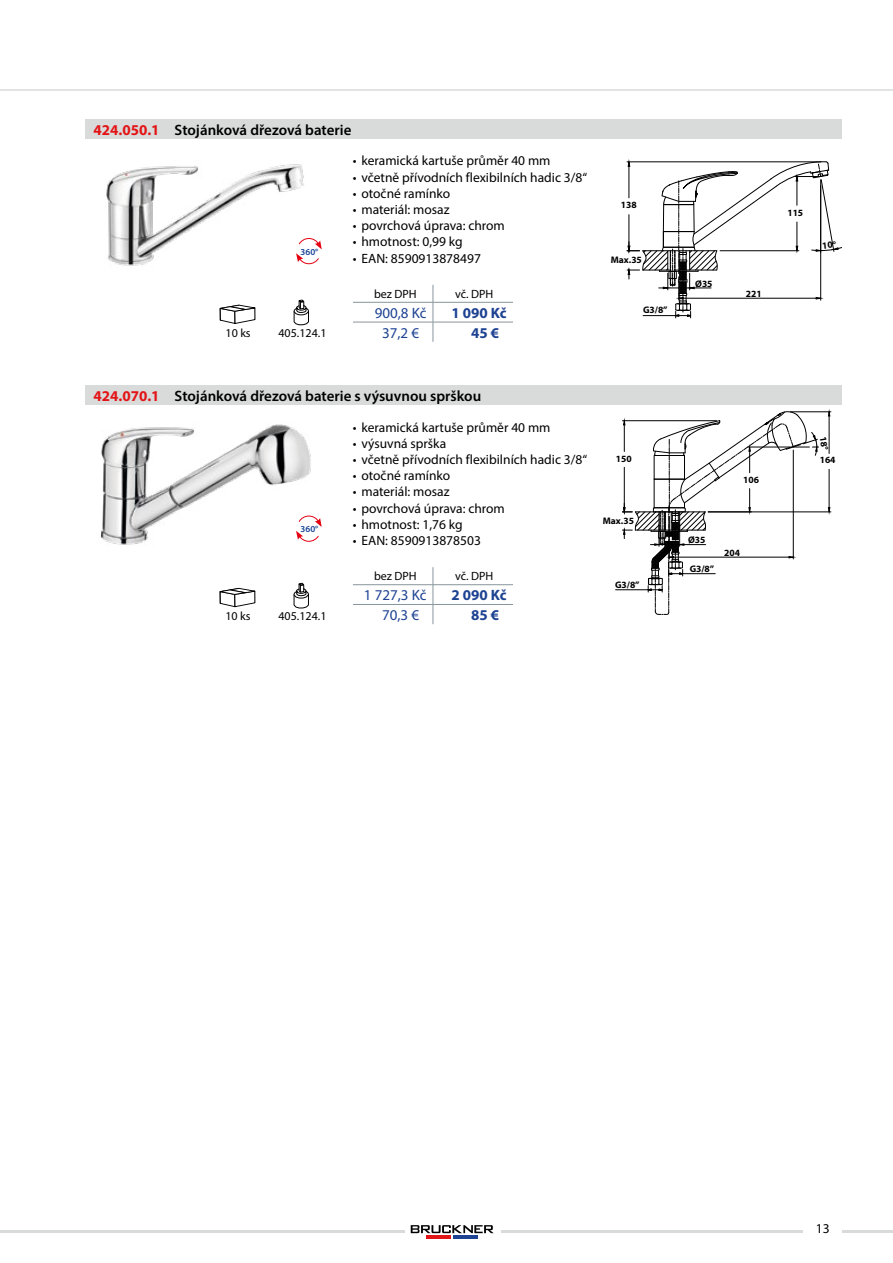
<style>
.page{position:relative;width:893px;height:1263px;background:#fff}
.page>*{position:absolute;margin:0;border:0;box-sizing:border-box;transform-origin:0 0}
.název_výrobku{font:600 15px "Myriad Pro";color:#000}
.kód____cena_Kč____ce{font:15px "Myriad Pro";color:#1d4292}
.kód____cena_Kč____ce-2{font:700 15px "Myriad Pro";color:#1d4292}
.popis_výrobku{font:13.5px "Myriad Pro";color:#000}
.kód____cena_Kč____ce-3{font:12px "Myriad Pro";color:#000}
.t1{font:700 9.6px "Myriad Pro";color:#000}
.t2{font:600 9.15px "Myriad Pro";color:#144194}
.s1{font-weight:700;color:#e31416}
</style>
<div class="page">
<hr style="left:477px;top:1231px;width:416px;height:2px;background:#d9dada">
<div style="left:804px;top:1223px;width:38px;height:35px;background:#fff"></div>
<hr style="left:0;top:1231px;width:428px;height:2px;background:#d9dada">
<hr style="left:0;top:89px;width:893px;height:2px;background:#e1e2e2">
<div style="left:405px;top:1219px;width:95px;height:26px;background:#fff"></div>
<svg style="left:411px;top:1225px;width:83px;height:8px"></svg>
<hr style="left:426px;top:1235px;width:25px;height:3px;background:#e31416">
<hr style="left:453px;top:1235px;width:25px;height:3px;background:#1d4292">
<img style="left:106px;top:164px;width:198px;height:102px">
<img style="left:101px;top:424px;width:210px;height:121px">
<hr style="left:353px;top:302px;width:80px;height:1px;background:#88959c">
<hr style="left:433px;top:302px;width:80px;height:1px;background:#88959c">
<hr style="left:353px;top:322px;width:80px;height:1px;background:#88959c">
<hr style="left:433px;top:322px;width:80px;height:1px;background:#88959c">
<svg style="left:433px;top:285px;width:1px;height:57px"></svg>
<hr style="left:353px;top:584px;width:80px;height:1px;background:#88959c">
<hr style="left:433px;top:584px;width:80px;height:1px;background:#88959c">
<hr style="left:353px;top:604px;width:80px;height:1px;background:#88959c">
<hr style="left:433px;top:604px;width:80px;height:1px;background:#88959c">
<svg style="left:433px;top:567px;width:1px;height:57px"></svg>
<div style="left:85px;top:119px;width:757px;height:20px;background:#d9dada"></div>
<div style="left:85px;top:385px;width:757px;height:20px;background:#d9dada"></div>
<svg style="left:294px;top:300px;width:15px;height:26px"></svg>
<svg style="left:220px;top:305px;width:36px;height:19px"></svg>
<svg style="left:293px;top:583px;width:16px;height:26px"></svg>
<svg style="left:220px;top:588px;width:36px;height:19px"></svg>
<hr style="left:790px;top:411px;width:41px;height:1px;background:#000">
<hr style="left:708px;top:512px;width:123px;height:1px;background:#000">
<hr style="left:616px;top:589px;width:32px;height:1px;background:#000">
<svg style="left:296px;top:238px;width:26px;height:26px"></svg>
<svg style="left:296px;top:515px;width:26px;height:27px"></svg>
<svg style="left:627px;top:161px;width:215px;height:157px"></svg>
<svg style="left:622px;top:411px;width:208px;height:204px"></svg>
<p class="název_výrobku" style="left:94px;top:120px;width:259px"><span class="s1">424.050.1</span> Stojánková dřezová baterie</p>
<p class="t2" style="left:301px;top:246px;width:19px">360°</p>
<p class="kód____cena_Kč____ce-3" style="left:225px;top:325px;width:27px">10 ks</p>
<p class="kód____cena_Kč____ce-3" style="left:278px;top:325px;width:50px">405.124.1</p>
<p class="popis_výrobku" style="left:353px;top:153px;width:199px">• keramická kartuše průměr 40 mm</p>
<p class="popis_výrobku" style="left:353px;top:169px;width:236px">• včetně přívodních flexibilních hadic 3/8“</p>
<p class="popis_výrobku" style="left:353px;top:185px;width:99px">• otočné ramínko</p>
<p class="popis_výrobku" style="left:353px;top:201px;width:98px">• materiál: mosaz</p>
<p class="popis_výrobku" style="left:353px;top:217px;width:153px">• povrchová úprava: chrom</p>
<p class="popis_výrobku" style="left:353px;top:234px;width:111px">• hmotnost: 0,99 kg</p>
<p class="popis_výrobku" style="left:353px;top:250px;width:129px">• EAN: 8590913878497</p>
<p class="kód____cena_Kč____ce-3" style="left:374px;top:287px;width:44px">bez DPH</p>
<p class="kód____cena_Kč____ce-3" style="left:455px;top:287px;width:40px">vč. DPH</p>
<p class="kód____cena_Kč____ce" style="left:375px;top:303px;width:53px">900,8 Kč</p>
<p class="kód____cena_Kč____ce-2" style="left:452px;top:303px;width:57px">1 090 Kč</p>
<p class="kód____cena_Kč____ce" style="left:382px;top:323px;width:39px">37,2 €</p>
<p class="kód____cena_Kč____ce-2" style="left:471px;top:323px;width:30px">45 €</p>
<p class="t1" style="left:621px;top:199px;width:17px">138</p>
<p class="t1" style="left:611px;top:253px;width:33px">Max.35</p>
<p class="t1" style="left:643px;top:303px;width:26px">G3/8”</p>
<p class="název_výrobku" style="left:94px;top:386px;width:389px"><span class="s1">424.070.1</span> Stojánková dřezová baterie s výsuvnou sprškou</p>
<p class="t2" style="left:301px;top:523px;width:19px">360°</p>
<p class="kód____cena_Kč____ce-3" style="left:225px;top:608px;width:27px">10 ks</p>
<p class="kód____cena_Kč____ce-3" style="left:278px;top:608px;width:50px">405.124.1</p>
<p class="popis_výrobku" style="left:353px;top:419px;width:199px">• keramická kartuše průměr 40 mm</p>
<p class="popis_výrobku" style="left:353px;top:435px;width:95px">• výsuvná sprška</p>
<p class="popis_výrobku" style="left:353px;top:451px;width:236px">• včetně přívodních flexibilních hadic 3/8“</p>
<p class="popis_výrobku" style="left:353px;top:467px;width:99px">• otočné ramínko</p>
<p class="popis_výrobku" style="left:353px;top:483px;width:98px">• materiál: mosaz</p>
<p class="popis_výrobku" style="left:353px;top:500px;width:153px">• povrchová úprava: chrom</p>
<p class="popis_výrobku" style="left:353px;top:516px;width:111px">• hmotnost: 1,76 kg</p>
<p class="popis_výrobku" style="left:353px;top:532px;width:129px">• EAN: 8590913878503</p>
<p class="kód____cena_Kč____ce-3" style="left:374px;top:569px;width:44px">bez DPH</p>
<p class="kód____cena_Kč____ce-3" style="left:455px;top:569px;width:40px">vč. DPH</p>
<p class="kód____cena_Kč____ce" style="left:364px;top:586px;width:64px">1 727,3 Kč</p>
<p class="kód____cena_Kč____ce-2" style="left:452px;top:585px;width:57px">2 090 Kč</p>
<p class="kód____cena_Kč____ce" style="left:382px;top:606px;width:39px">70,3 €</p>
<p class="kód____cena_Kč____ce-2" style="left:471px;top:605px;width:30px">85 €</p>
<p class="t1" style="left:616px;top:452px;width:17px">150</p>
<p class="t1" style="left:603px;top:514px;width:33px">Max.35</p>
<p class="t1" style="left:615px;top:578px;width:26px">G3/8”</p>
<p class="t1" style="left:695px;top:277px;width:19px">Ø35</p>
<p class="t1" style="left:746px;top:287px;width:17px">221</p>
<p class="t1" style="left:743px;top:474px;width:17px">106</p>
<p class="t1" style="left:688px;top:534px;width:19px">Ø35</p>
<p class="t1" style="left:690px;top:562px;width:26px">G3/8”</p>
<p class="t1" style="left:724px;top:546px;width:17px">204</p>
<p class="t1" style="left:787px;top:206px;width:17px">115</p>
<p class="t1" style="left:820px;top:454px;width:17px">164</p>
<p class="popis_výrobku" style="left:816px;top:1220px;width:15px">13</p>
</div>
